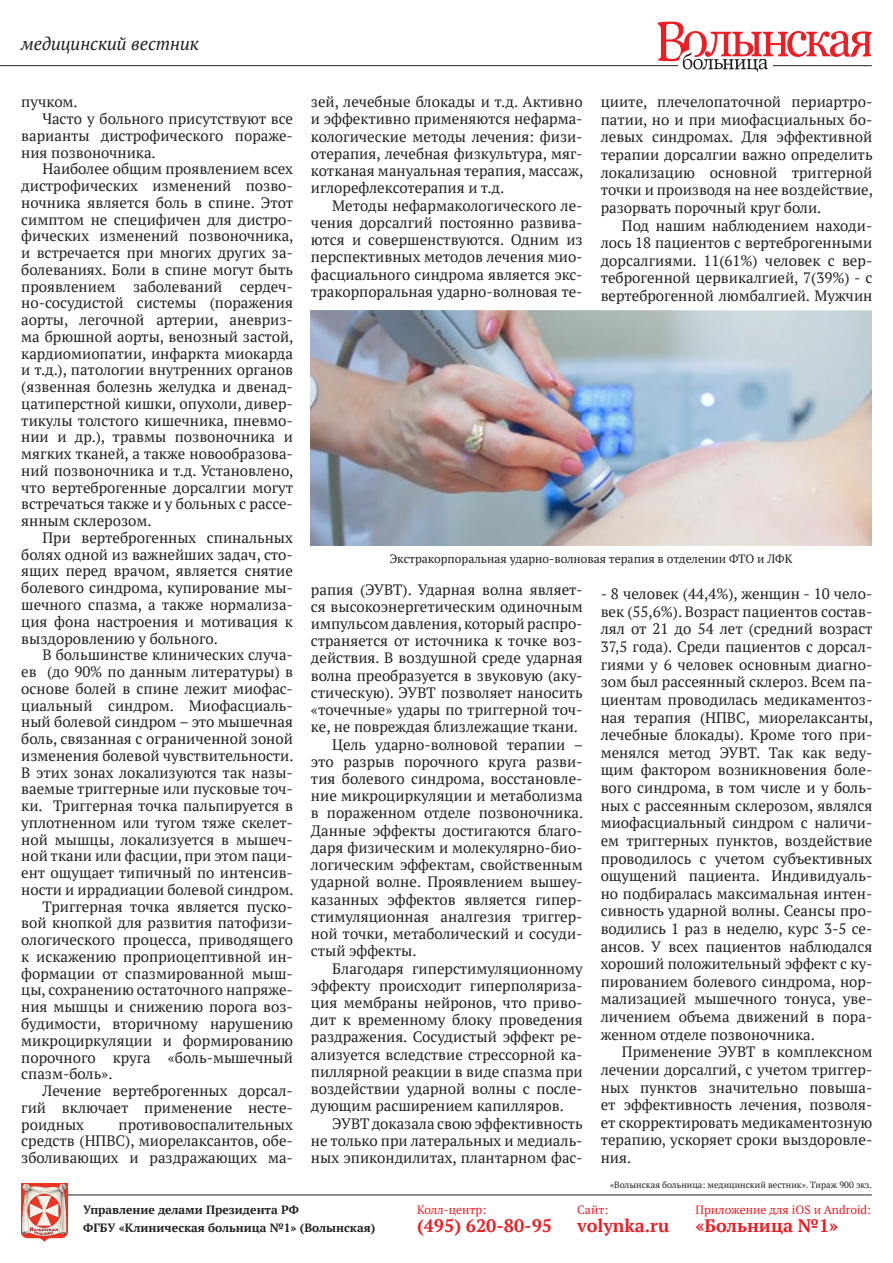
<style>
.page{position:relative;width:893px;height:1263px;background:#fff}
.page>*{position:absolute;margin:0;border:0;box-sizing:border-box;transform-origin:0 0}
.Текст{font:700 18px "PT Serif";color:#ee1d23}
.t1{font:italic 18px "PT Serif";color:#231f20}
.Текст_с_увеличенным{font:15px/16.8px "PT Serif";color:#231f20;text-align:justify}
.Текст-2{font:700 12px "PT Serif";color:#231f20}
.Подпись_к_картинке{font:12px "PT Serif";color:#231f20}
.Текст-3{font:12px "PT Serif";color:#ee1d23}
.t2{font:9px "PT Serif";color:#231f20}
</style>
<div class="page">
<img style="left:311px;top:310px;width:561px;height:235px">
<hr style="left:0;top:65px;width:872px;height:1px;background:#231f20">
<svg style="left:658px;top:22px;width:214px;height:50px"></svg>
<hr style="left:21px;top:1195px;width:851px;height:1px;background:#231f20">
<img style="left:21px;top:1184px;width:47px;height:58px">
<p class="t1" style="left:21px;top:32px;width:179px">медицинский вестник</p>
<p class="Текст_с_увеличенным" style="left:21px;top:93px;width:58px">пучком.</p>
<p class="Текст_с_увеличенным" style="left:21px;top:110px;width:273px;text-indent:21px">Часто у больного присутствуют все варианты дистрофического пораже&shy;ния позвоночника.</p>
<p class="Текст_с_увеличенным" style="left:21px;top:160px;width:274px;text-indent:21px">Наиболее общим проявлением всех дистрофических изменений позво&shy;ночника является боль в спине. Этот симптом не специфичен для дистро&shy;фических изменений позвоночника, и встречается при многих других за&shy;болеваниях. Боли в спине могут быть проявлением заболеваний сердеч&shy;но-сосудистой системы (поражения аорты, легочной артерии, аневриз&shy;ма брюшной аорты, венозный застой, кардиомиопатии, инфаркта миокарда и т.д.), патологии внутренних органов (язвенная болезнь желудка и двенад&shy;цатиперстной кишки, опухоли, дивер&shy;тикулы толстого кишечника, пневмо&shy;нии и др.), травмы позвоночника и мягких тканей, а также новообразова&shy;ний позвоночника и т.д. Установлено, что вертеброгенные дорсалгии могут встречаться также и у больных с рассе&shy;янным склерозом.</p>
<p class="Текст_с_увеличенным" style="left:21px;top:529px;width:273px;text-indent:21px">При вертеброгенных спинальных болях одной из важнейших задач, сто&shy;ящих перед врачом, является снятие болевого синдрома, купирование мы&shy;шечного спазма, а также нормализа&shy;ция фона настроения и мотивация к выздоровлению у больного.</p>
<p class="Текст_с_увеличенным" style="left:21px;top:646px;width:274px;text-indent:21px">В большинстве клинических случа&shy;ев (до 90% по данным литературы) в основе болей в спине лежит миофас&shy;циальный синдром. Миофасциаль&shy;ный болевой синдром – это мышечная боль, связанная с ограниченной зоной изменения болевой чувствительности.<br>В этих зонах локализуются так назы&shy;ваемые триггерные или пусковые точ&shy;ки. Триггерная точка пальпируется в уплотненном или тугом тяже скелет&shy;ной мышцы, локализуется в мышеч&shy;ной ткани или фасции, при этом паци&shy;ент ощущает типичный по интенсив&shy;ности и иррадиации болевой синдром.</p>
<p class="Текст_с_увеличенным" style="left:21px;top:898px;width:273px;text-indent:21px">Триггерная точка является пуско&shy;вой кнопкой для развития патофизи&shy;ологического процесса, приводящего к искажению проприоцептивной ин&shy;формации от спазмированной мыш&shy;цы, сохранению остаточного напряже&shy;ния мышцы и снижению порога воз&shy;будимости, вторичному нарушению микроциркуляции и формированию порочного круга «боль-мышечный спазм-боль».</p>
<p class="Текст_с_увеличенным" style="left:21px;top:1082px;width:273px;text-indent:21px">Лечение вертеброгенных дорсал&shy;гий включает применение несте&shy;роидных</p>
<p class="Текст_с_увеличенным" style="left:21px;top:1116px;width:273px;text-indent:97px">противовоспалительных средств (НПВС), миорелаксантов, обе&shy;зболивающих и раздражающих ма-</p>
<p class="Текст_с_увеличенным" style="left:311px;top:93px;width:274px;line-height:17.2px">зей, лечебные блокады и т.д. Активно и эффективно применяются нефарма&shy;кологические методы лечения: физи&shy;отерапия, лечебная физкультура, мяг&shy;котканая мануальная терапия, массаж, иглорефлексотерапия и т.д.</p>
<p class="Текст_с_увеличенным" style="left:311px;top:196px;width:273px;line-height:17.2px;text-indent:21px">Методы нефармакологического ле&shy;чения дорсалгий постоянно развива&shy;ются и совершенствуются. Одним из перспективных методов лечения мио&shy;фасциального синдрома является экс&shy;тракорпоральная ударно-волновая те-</p>
<p class="Текст_с_увеличенным" style="left:601px;top:93px;width:274px;line-height:17.5px">циите, плечелопаточной периартро&shy;патии, но и при миофасциальных бо&shy;левых синдромах. Для эффективной терапии дорсалгии важно определить локализацию основной триггерной точки и производя на нее воздействие, разорвать порочный круг боли.</p>
<p class="Текст_с_увеличенным" style="left:601px;top:216px;width:273px;line-height:17.5px;text-indent:21px">Под нашим наблюдением находи&shy;лось 18 пациентов с вертеброгенными дорсалгиями. 11(61%) человек с вер&shy;теброгенной цервикалгией, 7(39%) - с вертеброгенной люмбалгией. Мужчин</p>
<p class="Подпись_к_картинке" style="left:390px;top:551px;width:404px">Экстракорпоральная ударно-волновая терапия в отделении ФТО и ЛФК</p>
<p class="Текст_с_увеличенным" style="left:311px;top:580px;width:273px;line-height:17.2px">рапия (ЭУВТ). Ударная волна являет&shy;ся высокоэнергетическим одиночным импульсом давления, который распро&shy;страняется от источника к точке воз&shy;действия. В воздушной среде ударная волна преобразуется в звуковую (аку&shy;стическую). ЭУВТ позволяет наносить «точечные» удары по триггерной точ&shy;ке, не повреждая близлежащие ткани.</p>
<p class="Текст_с_увеличенным" style="left:311px;top:735px;width:274px;line-height:17.2px;text-indent:21px">Цель ударно-волновой терапии – это разрыв порочного круга разви&shy;тия болевого синдрома, восстановле&shy;ние микроциркуляции и метаболизма в пораженном отделе позвоночника.<br>Данные эффекты достигаются благо&shy;даря физическим и молекулярно-био&shy;логическим эффектам, свойственным ударной волне. Проявлением вышеу&shy;казанных эффектов является гипер&shy;стимуляционная аналгезия триггер&shy;ной точки, метаболический и сосуди&shy;стый эффекты.</p>
<p class="Текст_с_увеличенным" style="left:311px;top:959px;width:273px;line-height:17.2px;text-indent:21px">Благодаря гиперстимуляционному эффекту происходит гиперполяриза&shy;ция мембраны нейронов, что приво&shy;дит к временному блоку проведения раздражения. Сосудистый эффект ре&shy;ализуется вследствие стрессорной ка&shy;пиллярной реакции в виде спазма при воздействии ударной волны с после&shy;дующим расширением капилляров.</p>
<p class="Текст_с_увеличенным" style="left:311px;top:1114px;width:273px;line-height:17.2px;text-indent:21px">ЭУВТ доказала свою эффективность не только при латеральных и медиаль&shy;ных эпикондилитах, плантарном фас-</p>
<p class="Текст_с_увеличенным" style="left:601px;top:585px;width:274px;line-height:17.5px">- 8 человек (44,4%), женщин - 10 чело&shy;век (55,6%). Возраст пациентов состав&shy;лял от 21 до 54 лет (средний возраст 37,5 года). Среди пациентов с дорсал&shy;гиями у 6 человек основным диагно&shy;зом был рассеянный склероз. Всем па&shy;циентам проводилась медикаментоз&shy;ная терапия (НПВС, миорелаксанты, лечебные блокады). Кроме того при&shy;менялся метод ЭУВТ. Так как веду&shy;щим фактором возникновения боле&shy;вого синдрома, в том числе и у боль&shy;ных с рассеянным склерозом, являлся миофасциальный синдром с наличи&shy;ем триггерных пунктов, воздействие проводилось с учетом субъективных ощущений пациента. Индивидуаль&shy;но подбиралась максимальная интен&shy;сивность ударной волны. Сеансы про&shy;водились 1 раз в неделю, курс 3-5 се&shy;ансов. У всех пациентов наблюдался хороший положительный эффект с ку&shy;пированием болевого синдрома, нор&shy;мализацией мышечного тонуса, уве&shy;личением объема движений в пора&shy;женном отделе позвоночника.</p>
<p class="Текст_с_увеличенным" style="left:601px;top:1043px;width:273px;line-height:17.5px;text-indent:21px">Применение ЭУВТ в комплексном лечении дорсалгий, с учетом триггер&shy;ных пунктов значительно повыша&shy;ет эффективность лечения, позволя&shy;ет скорректировать медикаментозную терапию, ускоряет сроки выздоровле&shy;ния.</p>
<p class="t2" style="left:610px;top:1179px;width:263px">«Волынская больница: медицинский вестник». Тираж 900 экз.</p>
<p class="Текст-2" style="left:83px;top:1202px;width:217px">Управление делами Президента РФ</p>
<p class="Текст-2" style="left:83px;top:1220px;width:294px">ФГБУ «Клиническая больница №1» (Волынская)</p>
<p class="Текст-3" style="left:417px;top:1202px;width:71px">Колл-центр:</p>
<p class="Текст" style="left:417px;top:1214px;width:136px">(495) 620-80-95</p>
<p class="Текст-3" style="left:577px;top:1202px;width:33px">Сайт:</p>
<p class="Текст" style="left:577px;top:1214px;width:93px">volynka.ru</p>
<p class="Текст-3" style="left:695px;top:1202px;width:177px">Приложение для iOS и Android:</p>
<p class="Текст" style="left:695px;top:1214px;width:144px">«Больница №1»</p>
</div>
